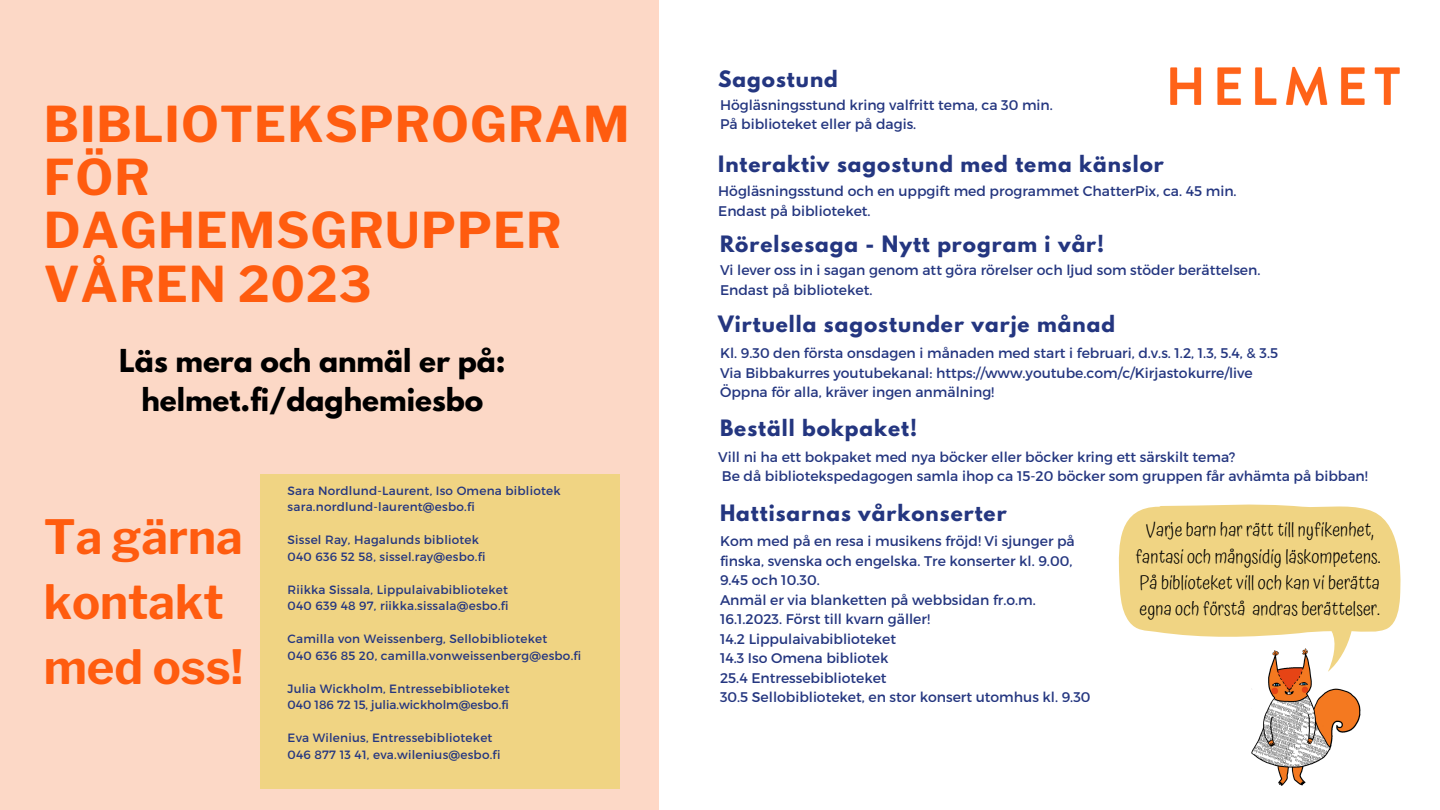
<style>
.page{position:relative;width:1440px;height:810px;background:#fff}
.page>*{position:absolute;margin:0;border:0;box-sizing:border-box;transform-origin:0 0}
.t1{font:700 49px/53.2px "Libre Franklin";letter-spacing:.02em;color:#ff5c0f}
.t2{font:700 47px/65.2px "Libre Franklin";color:#ff5c0f}
.t3{font:700 28px/39px "League Spartan";color:#000;text-align:center}
.t4{font:700 20px "League Spartan";letter-spacing:.05em;color:#243680}
.t5{font:300 18.8px/26.3px "Atma";color:#000;text-align:center}
.t6{font:14px/19.5px "Montserrat";color:#243680}
.t7{font:12px/16.5px "Montserrat";letter-spacing:.02em;color:#243680}
</style>
<div class="page">
<div style="left:0;top:0;width:659px;height:810px;background:#fcd8c6"></div>
<img style="left:1251px;top:672px;width:110px;height:114px">
<svg style="left:1119px;top:504px;width:281px;height:168px;fill:#f0d483"></svg>
<img style="left:1170px;top:66px;width:230px;height:40px">
<div style="left:261px;top:474px;width:359px;height:314px;background:#f0d483"></div>
<h1 class="t1" style="left:44px;top:98px;width:587px">BIBLIOTEKSPROGRAM<br>FÖR<br>DAGHEMSGRUPPER<br>VÅREN 2023</h1>
<h3 class="t3" style="left:119px;top:345px;width:388px">Läs mera och anmäl er på: helmet.fi/daghemiesbo</h3>
<h2 class="t2" style="left:44px;top:504px;width:201px">Ta gärna kontakt med oss!</h2>
<p class="t7" style="left:288px;top:482px;width:275px">Sara Nordlund-Laurent, Iso Omena bibliotek sara.nordlund-laurent@esbo.fi</p>
<p class="t7" style="left:288px;top:531px;width:199px">Sissel Ray, Hagalunds bibliotek<br>040 636 52 58, sissel.ray@esbo.fi</p>
<p class="t7" style="left:288px;top:581px;width:223px">Riikka Sissala, Lippulaivabiblioteket<br>040 639 48 97, riikka.sissala@esbo.fi</p>
<p class="t7" style="left:288px;top:630px;width:295px">Camilla von Weissenberg, Sellobiblioteket<br>040 636 85 20, camilla.vonweissenberg@esbo.fi</p>
<p class="t7" style="left:288px;top:680px;width:224px">Julia Wickholm, Entressebiblioteket<br>040 186 72 15, julia.wickholm@esbo.fi</p>
<p class="t7" style="left:288px;top:729px;width:214px">Eva Wilenius, Entressebiblioteket<br>046 877 13 41, eva.wilenius@esbo.fi</p>
<h3 class="t4" style="left:718px;top:69px;width:121px">Sagostund</h3>
<p class="t6" style="left:720px;top:94px;width:334px">Högläsningsstund kring valfritt tema, ca 30 min.<br>På biblioteket eller på dagis.</p>
<h3 class="t4" style="left:718px;top:154px;width:447px">Interaktiv sagostund med tema känslor</h3>
<p class="t6" style="left:718px;top:181px;width:520px">Högläsningsstund och en uppgift med programmet ChatterPix, ca. 45 min.<br>Endast på biblioteket.</p>
<h3 class="t4" style="left:720px;top:234px;width:386px">Rörelsesaga - Nytt program i vår!</h3>
<p class="t6" style="left:720px;top:260px;width:542px">Vi lever oss in i sagan genom att göra rörelser och ljud som stöder berättelsen.<br>Endast på biblioteket.</p>
<h3 class="t4" style="left:718px;top:314px;width:398px">Virtuella sagostunder varje månad</h3>
<p class="t6" style="left:720px;top:343px;width:560px">Kl. 9.30 den första onsdagen i månaden med start i februari, d.v.s. 1.2, 1.3, 5.4, &amp; 3.5<br>Via Bibbakurres youtubekanal: https://www.youtube.com/c/Kirjastokurre/live<br>Öppna för alla, kräver ingen anmälning!</p>
<h3 class="t4" style="left:720px;top:418px;width:199px">Beställ bokpaket!</h3>
<p class="t6" style="left:718px;top:446px;width:651px">Vill ni ha ett bokpaket med nya böcker eller böcker kring ett särskilt tema?<br>Be då bibliotekspedagogen samla ihop ca 15-20 böcker som gruppen får avhämta på bibban!</p>
<h3 class="t4" style="left:720px;top:503px;width:288px">Hattisarnas vårkonserter</h3>
<p class="t6" style="left:720px;top:531px;width:372px">Kom med på en resa i musikens fröjd! Vi sjunger på finska, svenska och engelska. Tre konserter kl. 9.00, 9.45 och 10.30.<br>Anmäl er via blanketten på webbsidan fr.o.m.<br>16.1.2023. Först till kvarn gäller!<br>14.2 Lippulaivabiblioteket<br>14.3 Iso Omena bibliotek<br>25.4 Entressebiblioteket<br>30.5 Sellobiblioteket, en stor konsert utomhus kl. 9.30</p>
<h3 class="t5" style="left:1135px;top:517px;width:247px">Varje barn har rätt till nyfikenhet, fantasi och mångsidig läskompetens.<br>På biblioteket vill och kan vi berätta egna och förstå andras berättelser.</h3>
</div>
